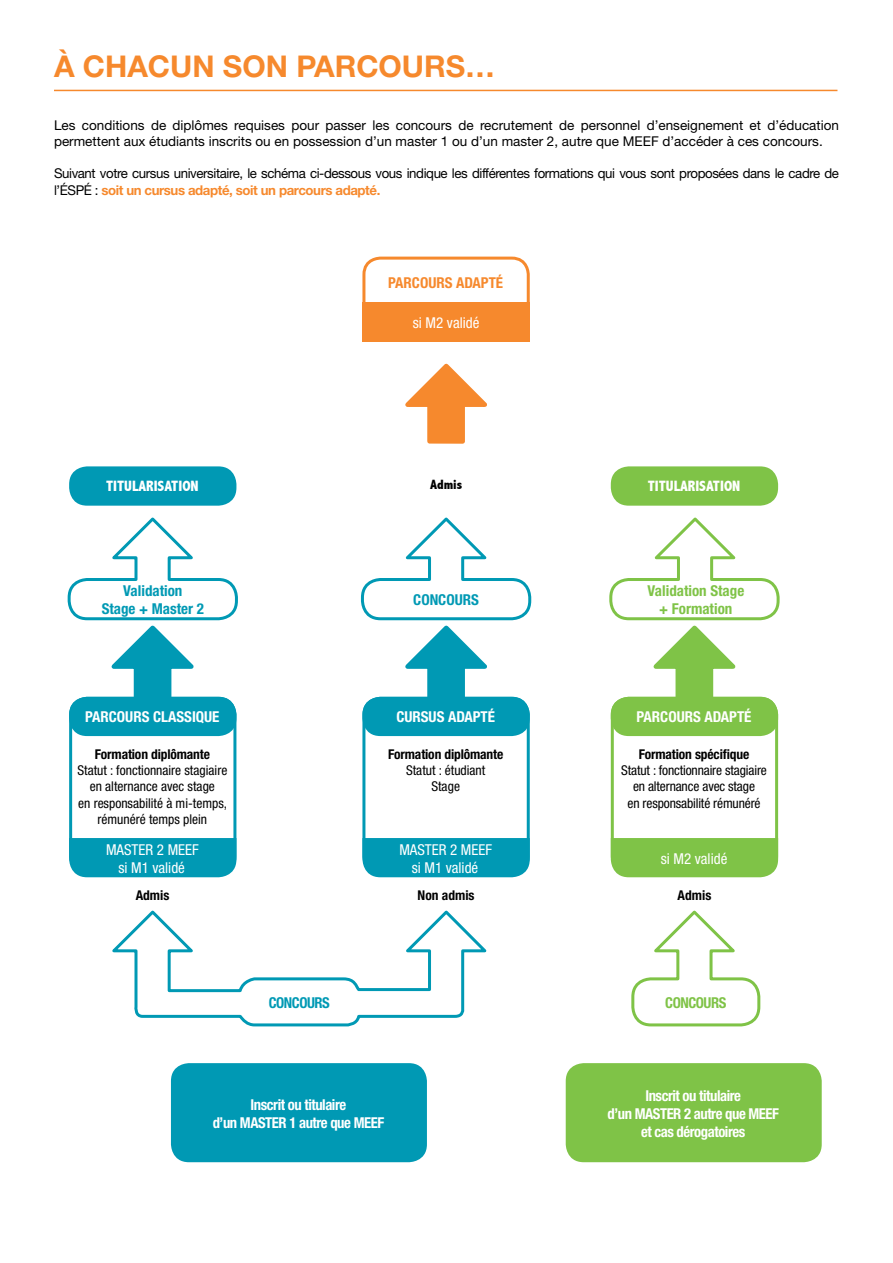
<style>
.page{position:relative;width:893px;height:1263px;background:#fff}
.page>*{position:absolute;margin:0;border:0;box-sizing:border-box;transform-origin:0 0}
.t1{font:700 30px "Helvetica Neue";color:#f6892d}
.t2{font:700 condensed 15px/18px "Helvetica Neue";letter-spacing:-.03em;color:#fff;text-align:center}
.t3{font:condensed 15px/18px "Helvetica Neue";color:#fff;text-align:center}
.t4{font:700 condensed 15px "Helvetica Neue";color:#fff}
.t5{font:700 condensed 15px/18px "Helvetica Neue";color:#0099b4;text-align:center}
.t6{font:800 condensed 15px "Abadi";color:#fff}
.t7{font:700 condensed 15px/18px "Helvetica Neue";color:#7fc347;text-align:center}
.t8{font:700 condensed 15px "Helvetica Neue";color:#f6892d}
.t9{font:700 condensed 15px "Helvetica Neue";letter-spacing:-.03em;color:#0099b4}
.t10{font:700 condensed 15px "Helvetica Neue";letter-spacing:-.03em;color:#7fc347}
.t11{font:13.5px/16.2px "Helvetica Neue";color:#000}
.t12{font:condensed 13.5px/16.2px "Helvetica Neue";color:#000;text-align:center}
.t13{font:13.5px/16.2px "Helvetica Neue";letter-spacing:-.03em;color:#000}
.t14{font:700 condensed 13.5px "Helvetica Neue";letter-spacing:-.01em;color:#000}
.t15{font:800 condensed 13.5px "Abadi";color:#000}
.s1{font-weight:700;color:#f6892d}
</style>
<div class="page">
<hr style="left:54px;top:90px;width:783px;height:1px;background:#f6892d">
<div style="left:171px;top:1063px;width:256px;height:99px;background:#0099b4;border-radius:18px"></div>
<div style="left:611px;top:838px;width:167px;height:39px;background:#7fc347"></div>
<div style="left:69px;top:466px;width:167px;height:40px;background:#0099b4;border-radius:18px"></div>
<div style="left:69px;top:697px;width:167px;height:39px;background:#0099b4;border-radius:18px"></div>
<div style="left:362px;top:697px;width:168px;height:39px;background:#0099b4;border-radius:18px"></div>
<div style="left:611px;top:697px;width:167px;height:39px;background:#7fc347;border-radius:18px"></div>
<div style="left:611px;top:466px;width:167px;height:40px;background:#7fc347;border-radius:18px"></div>
<div style="left:566px;top:1063px;width:256px;height:99px;background:#7fc347;border-radius:18px"></div>
<svg style="left:112px;top:910px;width:375px;height:117px"></svg>
<svg style="left:67px;top:517px;width:171px;height:192px"></svg>
<div style="left:69px;top:697px;width:167px;height:177px;border:3px solid #0099b4;border-radius:17px"></div>
<div style="left:362px;top:697px;width:168px;height:177px;border:3px solid #0099b4;border-radius:17px"></div>
<div style="left:611px;top:697px;width:167px;height:177px;border:3px solid #7fc347;border-radius:17px"></div>
<svg style="left:631px;top:910px;width:130px;height:117px"></svg>
<svg style="left:360px;top:517px;width:172px;height:196px"></svg>
<svg style="left:405px;top:363px;width:82px;height:81px"></svg>
<svg style="left:609px;top:517px;width:171px;height:196px"></svg>
<div style="left:362px;top:257px;width:168px;height:82px;border:3px solid #f6892d;border-radius:17px"></div>
<div style="left:362px;top:303px;width:168px;height:39px;background:#f6892d"></div>
<div style="left:69px;top:838px;width:167px;height:39px;background:#0099b4"></div>
<div style="left:362px;top:838px;width:168px;height:39px;background:#0099b4"></div>
<h1 class="t1" style="left:54px;top:48px;width:443px">À CHACUN SON PARCOURS…</h1>
<p class="t11" style="left:54px;top:117px;width:786px">Les conditions de diplômes requises pour passer les concours de recrutement de personnel d’enseignement et d’éducation permettent aux étudiants inscrits ou en possession d’un master 1 ou d’un master 2, autre que MEEF d’accéder à ces concours.</p>
<p class="t13" style="left:54px;top:165px;width:787px">Suivant votre cursus universitaire, le schéma ci-dessous vous indique les différentes formations qui vous sont proposées dans le cadre de l’ÉSPÉ : <span class="s1">soit un cursus adapté, soit un parcours adapté.</span></p>
<p class="t6" style="left:106px;top:477px;width:94px">TITULARISATION</p>
<p class="t8" style="left:388px;top:274px;width:116px">PARCOURS ADAPTÉ</p>
<p class="t3" style="left:413px;top:314px;width:68px">si M2 validé</p>
<p class="t15" style="left:430px;top:476px;width:34px">Admis</p>
<p class="t6" style="left:648px;top:477px;width:94px">TITULARISATION</p>
<p class="t5" style="left:102px;top:581px;width:104px">Validation<br>Stage + Master 2</p>
<p class="t7" style="left:647px;top:581px;width:98px">Validation Stage + Formation</p>
<p class="t5" style="left:413px;top:590px;width:67px">CONCOURS</p>
<p class="t4" style="left:85px;top:708px;width:136px">PARCOURS CLASSIQUE</p>
<p class="t4" style="left:396px;top:708px;width:100px">CURSUS ADAPTÉ</p>
<p class="t4" style="left:637px;top:708px;width:116px">PARCOURS ADAPTÉ</p>
<p class="t14" style="left:95px;top:746px;width:117px">Formation diplômante</p>
<p class="t12" style="left:77px;top:762px;width:151px">Statut : fonctionnaire stagiaire en alternance avec stage<br>en responsabilité à mi-temps, rémunéré temps plein</p>
<p class="t14" style="left:388px;top:746px;width:117px">Formation diplômante</p>
<p class="t12" style="left:406px;top:762px;width:81px">Statut : étudiant<br>Stage</p>
<p class="t3" style="left:106px;top:840px;width:94px">MASTER 2 MEEF si M1 validé</p>
<p class="t3" style="left:399px;top:840px;width:94px">MASTER 2 MEEF si M1 validé</p>
<p class="t14" style="left:639px;top:746px;width:112px">Formation spécifique</p>
<p class="t12" style="left:621px;top:762px;width:147px">Statut : fonctionnaire stagiaire en alternance avec stage<br>en responsabilité rémunéré</p>
<p class="t3" style="left:661px;top:849px;width:68px">si M2 validé</p>
<p class="t14" style="left:136px;top:887px;width:35px">Admis</p>
<p class="t14" style="left:678px;top:887px;width:35px">Admis</p>
<p class="t14" style="left:418px;top:887px;width:58px">Non admis</p>
<p class="t9" style="left:269px;top:994px;width:63px">CONCOURS</p>
<p class="t2" style="left:213px;top:1095px;width:173px">Inscrit ou titulaire<br>d’un MASTER 1 autre que MEEF</p>
<p class="t10" style="left:665px;top:994px;width:63px">CONCOURS</p>
<p class="t2" style="left:607px;top:1086px;width:173px">Inscrit ou titulaire<br>d’un MASTER 2 autre que MEEF et cas dérogatoires</p>
</div>
